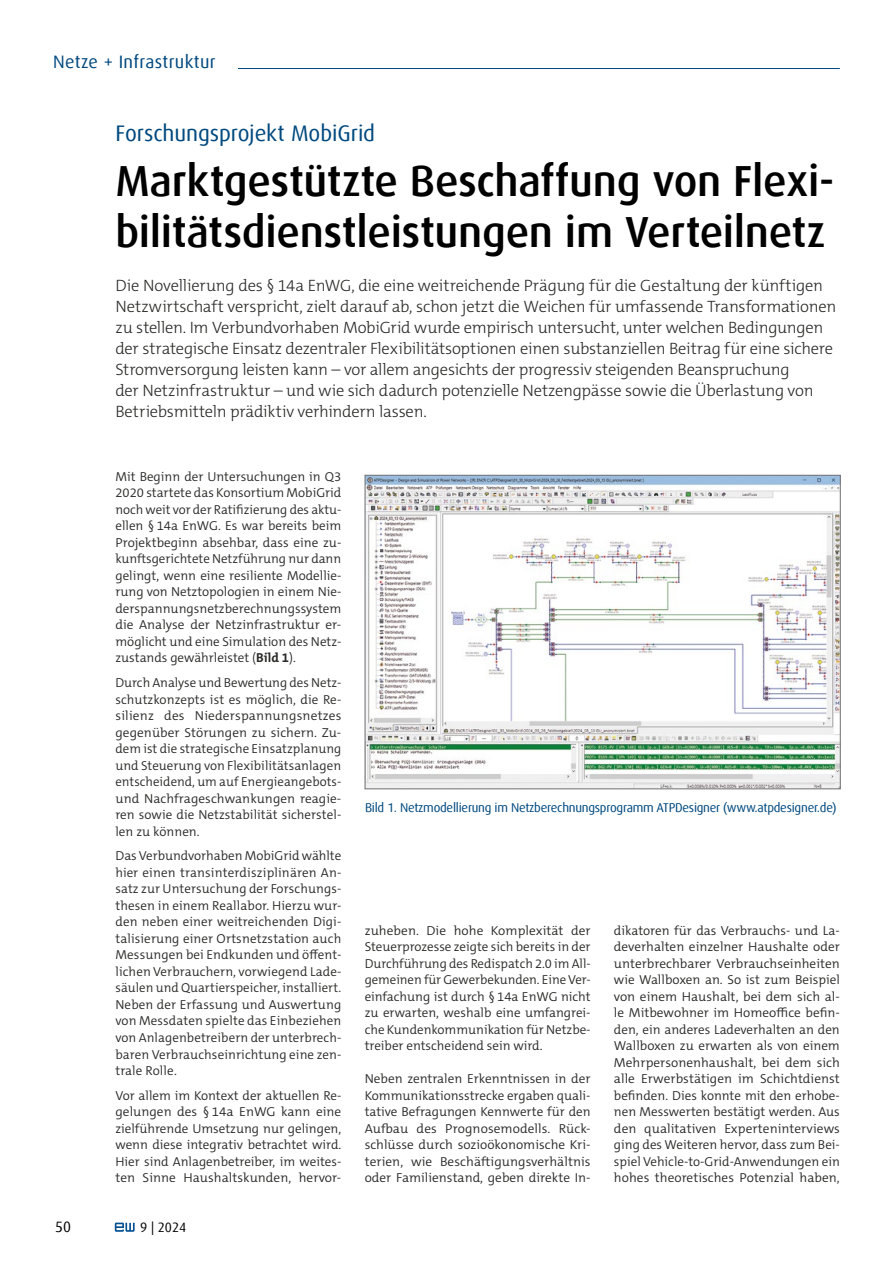
<style>
.page{position:relative;width:893px;height:1263px;background:#fff}
.page>*{position:absolute;margin:0;border:0;box-sizing:border-box;transform-origin:0 0}
.t1{font:500 43.5px/51px "Dax Offc";letter-spacing:-.005em;color:#000}
.t2{font:22.5px "Dax Offc";letter-spacing:-.005em;color:#00497f}
.t3{font:18px "Dax Offc";letter-spacing:.02em;color:#00497f}
.t4{font:300 16.5px/21px "The Mix C5";letter-spacing:-.015em;color:#282827}
.t5{font:15px "Dax Offc";color:#000}
.t6{font:13.5px "Dax Offc";color:#000}
.t7{font:300 13.05px/16.5px "The Mix C5";color:#282827;text-align:justify}
.t8{font:12.75px "Dax Offc";letter-spacing:-.02em;color:#00497f}
.s1{font-weight:700}
</style>
<div class="page">
<svg style="left:115px;top:1222px;width:20px;height:10px"></svg>
<hr style="left:53px;top:68px;width:787px;height:1px;background:#00497f">
<img style="left:367px;top:477px;width:471px;height:310px">
<div style="left:365px;top:475px;width:475px;height:314px;border:1px solid #706f6f"></div>
<div style="left:32px;top:0;width:205px;height:72px;background:#fff"></div>
<h3 class="t3" style="left:53px;top:50px;width:164px">Netze + Infrastruktur</h3>
<h2 class="t2" style="left:115px;top:119px;width:261px">Forschungsprojekt MobiGrid</h2>
<h1 class="t1" style="left:115px;top:156px;width:720px">Marktgestützte Beschaffung von Flexi&shy;bilitätsdienstleistungen im Verteilnetz</h1>
<p class="t4" style="left:115px;top:275px;width:723px">Die Novellierung des § 14a EnWG, die eine weitreichende Prägung für die Gestaltung der künftigen Netzwirtschaft verspricht, zielt darauf ab, schon jetzt die Weichen für umfassende Transformationen zu stellen. Im Verbundvorhaben MobiGrid wurde empirisch untersucht, unter welchen Bedingungen der strategische Einsatz dezentraler Flexibilitätsoptionen einen substanziellen Beitrag für eine sichere Stromversorgung leisten kann – vor allem angesichts der progressiv steigenden Beanspruchung<br>der Netzinfrastruktur – und wie sich dadurch potenzielle Netzengpässe sowie die Überlastung von Betriebsmitteln prädiktiv verhindern lassen.</p>
<p class="t7" style="left:115px;top:468px;width:227px">Mit Beginn der Untersuchungen in Q3<br>2020 startete das Konsortium MobiGrid noch weit vor der Ratifizierung des aktu&shy;ellen § 14a EnWG. Es war bereits beim Projektbeginn absehbar, dass eine zu&shy;kunftsgerichtete Netzführung nur dann gelingt, wenn eine resiliente Modellie&shy;rung von Netztopologien in einem Nie&shy;derspannungsnetzberechnungssystem die Analyse der Netzinfrastruktur er&shy;möglicht und eine Simulation des Netz&shy;zustands gewährleistet (<span class="s1">Bild 1</span>).</p>
<p class="t7" style="left:115px;top:675px;width:227px">Durch Analyse und Bewertung des Netz&shy;schutzkonzepts ist es möglich, die Re&shy;silienz des Niederspannungsnetzes gegenüber Störungen zu sichern. Zu&shy;dem ist die strategische Einsatzplanung und Steuerung von Flexibilitätsanlagen entscheidend, um auf Energieangebots&shy;und Nachfrageschwankungen reagie&shy;ren sowie die Netzstabilität sicherstel&shy;len zu können.</p>
<p class="t7" style="left:115px;top:848px;width:227px">Das Verbundvorhaben MobiGrid wählte hier einen transinterdisziplinären An&shy;satz zur Untersuchung der Forschungs&shy;thesen in einem Reallabor. Hierzu wur&shy;den neben einer weitreichenden Digi&shy;talisierung einer Ortsnetzstation auch Messungen bei Endkunden und öffent&shy;lichen Verbrauchern, vorwiegend Lade&shy;säulen und Quartierspeicher, installiert.<br>Neben der Erfassung und Auswertung von Messdaten spielte das Einbeziehen von Anlagenbetreibern der unterbrech&shy;baren Verbrauchseinrichtung eine zen&shy;trale Rolle.</p>
<p class="t7" style="left:115px;top:1087px;width:227px">Vor allem im Kontext der aktuellen Re&shy;gelungen des § 14a EnWG kann eine zielführende Umsetzung nur gelingen, wenn diese integrativ betrachtet wird.<br>Hier sind Anlagenbetreiber, im weites&shy;ten Sinne Haushaltskunden, hervor-</p>
<p class="t5" style="left:55px;top:1217px;width:17px">50</p>
<p class="t6" style="left:140px;top:1218px;width:48px">9 | 2024</p>
<p class="t8" style="left:365px;top:799px;width:473px">Bild 1. Netzmodellierung im Netzberechnungsprogramm ATPDesigner (www.atpdesigner.de)</p>
<p class="t7" style="left:365px;top:922px;width:227px">zuheben. Die hohe Komplexität der Steuerprozesse zeigte sich bereits in der Durchführung des Redispatch 2.0 im All&shy;gemeinen für Gewerbekunden. Eine Ver&shy;einfachung ist durch § 14a EnWG nicht zu erwarten, weshalb eine umfangrei&shy;che Kundenkommunikation für Netzbe&shy;treiber entscheidend sein wird.</p>
<p class="t7" style="left:365px;top:1071px;width:227px">Neben zentralen Erkenntnissen in der Kommunikationsstrecke ergaben quali&shy;tative Befragungen Kennwerte für den Aufbau des Prognosemodells. Rück&shy;schlüsse durch sozioökonomische Kri&shy;terien, wie Beschäftigungsverhältnis oder Familienstand, geben direkte In-</p>
<p class="t7" style="left:614px;top:922px;width:227px">dikatoren für das Verbrauchs- und La&shy;deverhalten einzelner Haushalte oder unterbrechbarer Verbrauchseinheiten wie Wallboxen an. So ist zum Beispiel von einem Haushalt, bei dem sich al&shy;le Mitbewohner im Homeoffice befin&shy;den, ein anderes Ladeverhalten an den Wallboxen zu erwarten als von einem Mehrpersonenhaushalt, bei dem sich alle Erwerbstätigen im Schichtdienst befinden. Dies konnte mit den erhobe&shy;nen Messwerten bestätigt werden. Aus den qualitativen Experteninterviews ging des Weiteren hervor, dass zum Bei&shy;spiel Vehicle-to-Grid-Anwendungen ein hohes theoretisches Potenzial haben,</p>
</div>
